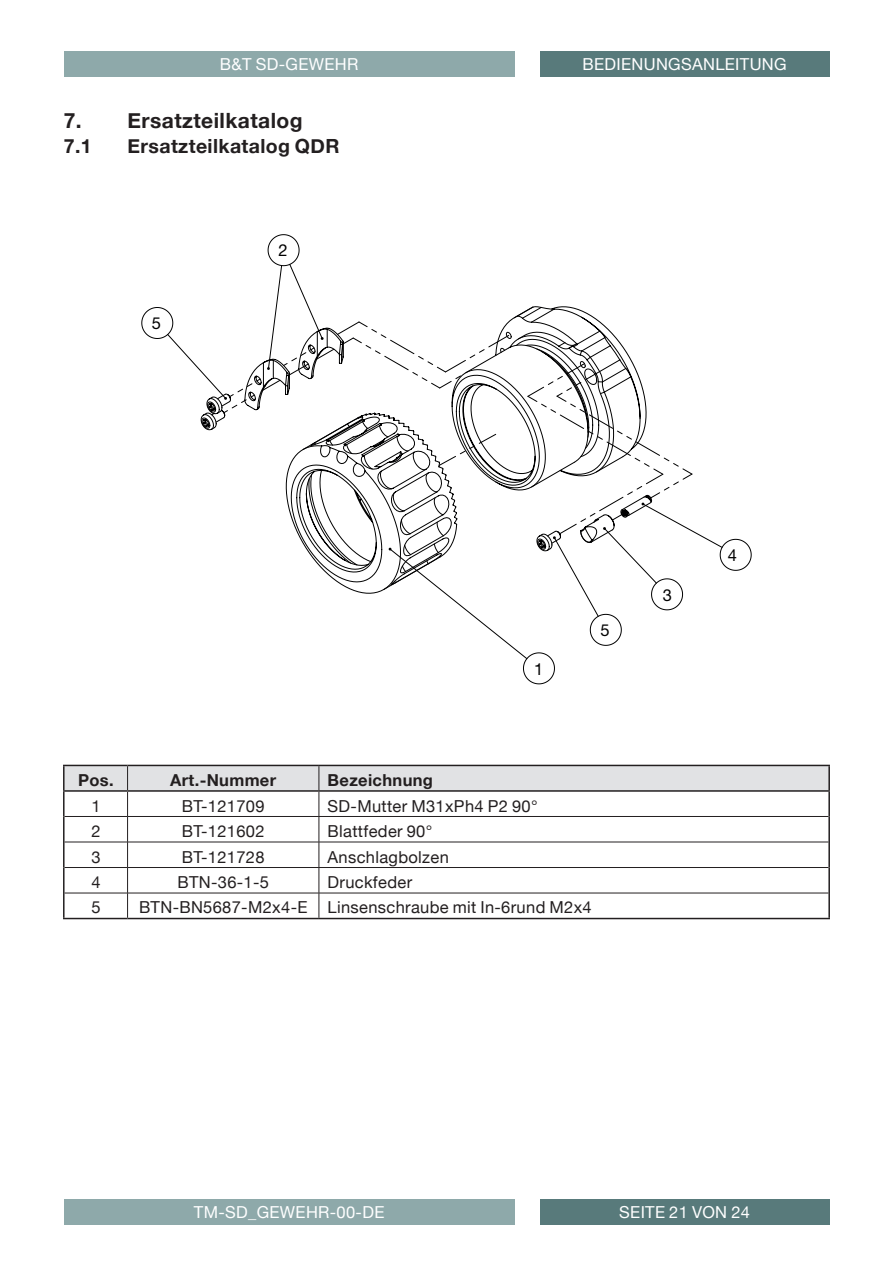
<style>
.page{position:relative;width:893px;height:1263px;background:#fff}
.page>*{position:absolute;margin:0;border:0;box-sizing:border-box;transform-origin:0 0}
.t1{font:700 21px "Helvetica Neue";letter-spacing:.02em;color:#231f20}
.t2{font:700 19.5px "Helvetica Neue";letter-spacing:.02em;color:#231f20}
.B_T_Tabelle_Fliesstext{font:16.5px "Helvetica Neue";letter-spacing:.02em;color:#231f20}
.t3{font:16.5px "Helvetica Neue";letter-spacing:.02em;color:#fff}
.B_T_Tabelle_Fliesstext_zentriert{font:16.5px "Helvetica Neue";letter-spacing:.02em;color:#231f20}
.B_T_Tabelle_Kopfzeile_zentiert{font:700 16.5px "Helvetica Neue";letter-spacing:.02em;color:#231f20}
.B_T_Tabelle_Kopfzeile{font:700 16.5px "Helvetica Neue";letter-spacing:.02em;color:#231f20}
.t4{font:16.5px "Helvetica Neue";color:#000001}
</style>
<div class="page">
<div style="left:540px;top:51px;width:289px;height:26px;background:#587a7b"></div>
<div style="left:64px;top:51px;width:450px;height:26px;background:#8ea9aa"></div>
<div style="left:64px;top:1199px;width:450px;height:26px;background:#8ea9aa"></div>
<div style="left:540px;top:1199px;width:289px;height:26px;background:#587a7b"></div>
<svg style="left:65px;top:766px;width:763px;height:152px"></svg>
<hr style="left:828px;top:766px;width:2px;height:24px;background:#231f20">
<hr style="left:63px;top:792px;width:2px;height:24px;background:#231f20">
<hr style="left:828px;top:792px;width:2px;height:24px;background:#231f20">
<hr style="left:63px;top:816px;width:2px;height:26px;background:#231f20">
<hr style="left:828px;top:816px;width:2px;height:26px;background:#231f20">
<hr style="left:63px;top:842px;width:2px;height:25px;background:#231f20">
<hr style="left:828px;top:842px;width:2px;height:25px;background:#231f20">
<hr style="left:63px;top:867px;width:2px;height:26px;background:#231f20">
<hr style="left:828px;top:867px;width:2px;height:26px;background:#231f20">
<hr style="left:63px;top:893px;width:2px;height:25px;background:#231f20">
<hr style="left:828px;top:893px;width:2px;height:25px;background:#231f20">
<hr style="left:63px;top:918px;width:65px;height:1px;background:#231f20">
<hr style="left:128px;top:918px;width:191px;height:1px;background:#231f20">
<hr style="left:319px;top:918px;width:511px;height:1px;background:#231f20">
<hr style="left:63px;top:765px;width:65px;height:1px;background:#231f20">
<hr style="left:63px;top:766px;width:2px;height:24px;background:#231f20">
<hr style="left:128px;top:765px;width:191px;height:1px;background:#231f20">
<hr style="left:319px;top:765px;width:511px;height:1px;background:#231f20">
<hr style="left:63px;top:790px;width:65px;height:2px;background:#231f20">
<hr style="left:128px;top:790px;width:191px;height:2px;background:#231f20">
<hr style="left:319px;top:790px;width:511px;height:2px;background:#231f20">
<svg style="left:167px;top:264px;width:556px;height:395px"></svg>
<svg style="left:202px;top:306px;width:450px;height:285px"></svg>
<svg style="left:200px;top:307px;width:452px;height:245px"></svg>
<svg style="left:527px;top:363px;width:165px;height:171px"></svg>
<svg style="left:223px;top:321px;width:286px;height:273px"></svg>
<p class="t3" style="left:220px;top:54px;width:140px">B&amp;T SD-GEWEHR</p>
<p class="t1" style="left:64px;top:107px;width:240px">7. Ersatzteilkatalog</p>
<p class="t2" style="left:64px;top:134px;width:29px">7.1</p>
<p class="t2" style="left:128px;top:134px;width:213px">Ersatzteilkatalog QDR</p>
<p class="t4" style="left:152px;top:314px;width:11px">5</p>
<p class="t4" style="left:279px;top:241px;width:11px">2</p>
<p class="t3" style="left:582px;top:54px;width:206px">BEDIENUNGSANLEITUNG</p>
<p class="t4" style="left:534px;top:659px;width:11px">1</p>
<p class="t4" style="left:600px;top:620px;width:11px">5</p>
<p class="t4" style="left:663px;top:585px;width:11px">3</p>
<p class="t4" style="left:728px;top:545px;width:11px">4</p>
<p class="B_T_Tabelle_Kopfzeile_zentiert" style="left:78px;top:770px;width:37px">Pos.</p>
<p class="B_T_Tabelle_Kopfzeile_zentiert" style="left:170px;top:770px;width:107px">Art.-Nummer</p>
<p class="B_T_Tabelle_Kopfzeile" style="left:328px;top:770px;width:107px">Bezeichnung</p>
<p class="B_T_Tabelle_Fliesstext_zentriert" style="left:91px;top:796px;width:11px">1</p>
<p class="B_T_Tabelle_Fliesstext_zentriert" style="left:182px;top:796px;width:84px">BT-121709</p>
<p class="B_T_Tabelle_Fliesstext" style="left:328px;top:796px;width:212px">SD-Mutter M31xPh4 P2 90°</p>
<p class="B_T_Tabelle_Fliesstext_zentriert" style="left:91px;top:821px;width:11px">2</p>
<p class="B_T_Tabelle_Fliesstext_zentriert" style="left:182px;top:821px;width:84px">BT-121602</p>
<p class="B_T_Tabelle_Fliesstext" style="left:328px;top:821px;width:106px">Blattfeder 90°</p>
<p class="B_T_Tabelle_Fliesstext_zentriert" style="left:91px;top:847px;width:11px">3</p>
<p class="B_T_Tabelle_Fliesstext_zentriert" style="left:182px;top:847px;width:84px">BT-121728</p>
<p class="B_T_Tabelle_Fliesstext" style="left:328px;top:847px;width:123px">Anschlagbolzen</p>
<p class="B_T_Tabelle_Fliesstext_zentriert" style="left:91px;top:872px;width:11px">4</p>
<p class="B_T_Tabelle_Fliesstext_zentriert" style="left:177px;top:872px;width:93px">BTN-36-1-5</p>
<p class="B_T_Tabelle_Fliesstext" style="left:328px;top:872px;width:86px">Druckfeder</p>
<p class="B_T_Tabelle_Fliesstext_zentriert" style="left:91px;top:898px;width:11px">5</p>
<p class="B_T_Tabelle_Fliesstext_zentriert" style="left:139px;top:898px;width:170px">BTN-BN5687-M2x4-E</p>
<p class="B_T_Tabelle_Fliesstext" style="left:328px;top:898px;width:266px">Linsenschraube mit In-6rund M2x4</p>
<p class="t3" style="left:194px;top:1202px;width:192px">TM-SD_GEWEHR-00-DE</p>
<p class="t3" style="left:619px;top:1202px;width:132px">SEITE 21 VON 24</p>
</div>
